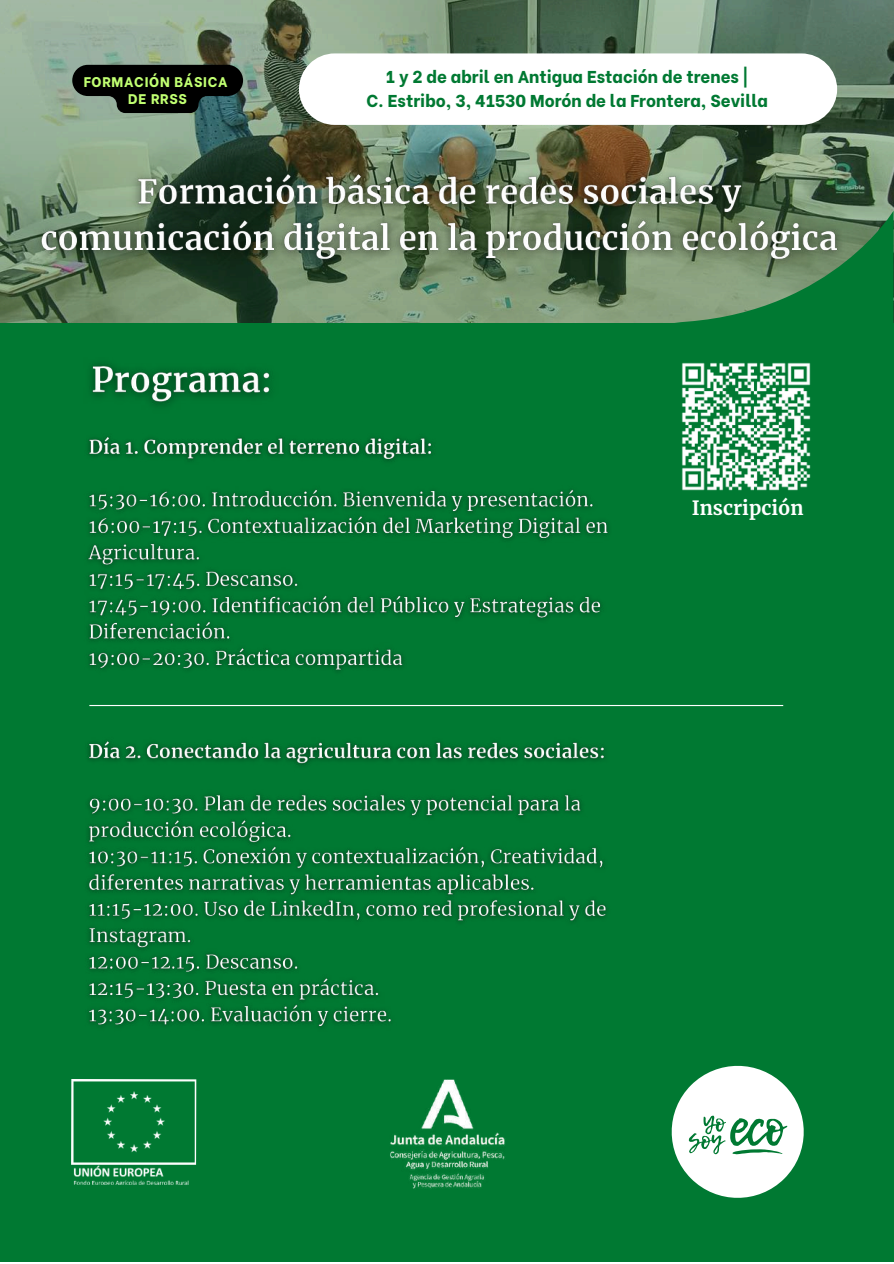
<style>
.page{position:relative;width:894px;height:1264px;background:#fff}
.page>*{position:absolute;margin:0;border:0;box-sizing:border-box;transform-origin:0 0}
.t1{font:700 19.5px "Merriweather";color:#fff}
.t2{font:800 17.1px/23.9px "Be Vietnam";color:#007932;text-align:center}
.t3{font:800 13.95px/17px "Be Vietnam";letter-spacing:.05em;color:#c1ff72;text-align:center}
</style>
<div class="page">
<svg style="left:0;top:0;width:893px;height:323px;background:#70876f"></svg>
<svg style="left:541px;top:211px;width:352px;height:112px;background:#4c895a"></svg>
<div style="left:0;top:323px;width:893px;height:938px;background:#007932"></div>
<img style="left:71px;top:1079px;width:125px;height:106px">
<svg style="left:671px;top:1065px;width:133px;height:133px"></svg>
<div style="left:299px;top:53px;width:537px;height:72px;background:#fff;border-radius:36px"></div>
<hr style="left:89px;top:705px;width:694px;height:1px;background:#fff">
<img style="left:390px;top:1079px;width:115px;height:110px">
<img style="left:681px;top:362px;width:130px;height:129px">
<img style="left:90px;top:363px;width:182px;height:43px">
<img style="left:87px;top:436px;width:522px;height:236px">
<img style="left:87px;top:741px;width:520px;height:286px">
<svg style="left:72px;top:65px;width:171px;height:48px;background:#161d1b"></svg>
<img style="left:25px;top:160px;width:826px;height:117px">
<p class="t3" style="left:84px;top:72px;width:145px">FORMACIÓN BÁSICA<br>DE RRSS</p>
<p class="t2" style="left:366px;top:63px;width:403px">1 y 2 de abril en Antigua Estación de trenes |<br>C. Estribo, 3, 41530 Morón de la Frontera, Sevilla</p>
<p class="t1" style="left:691px;top:495px;width:113px">Inscripción</p>
</div>
